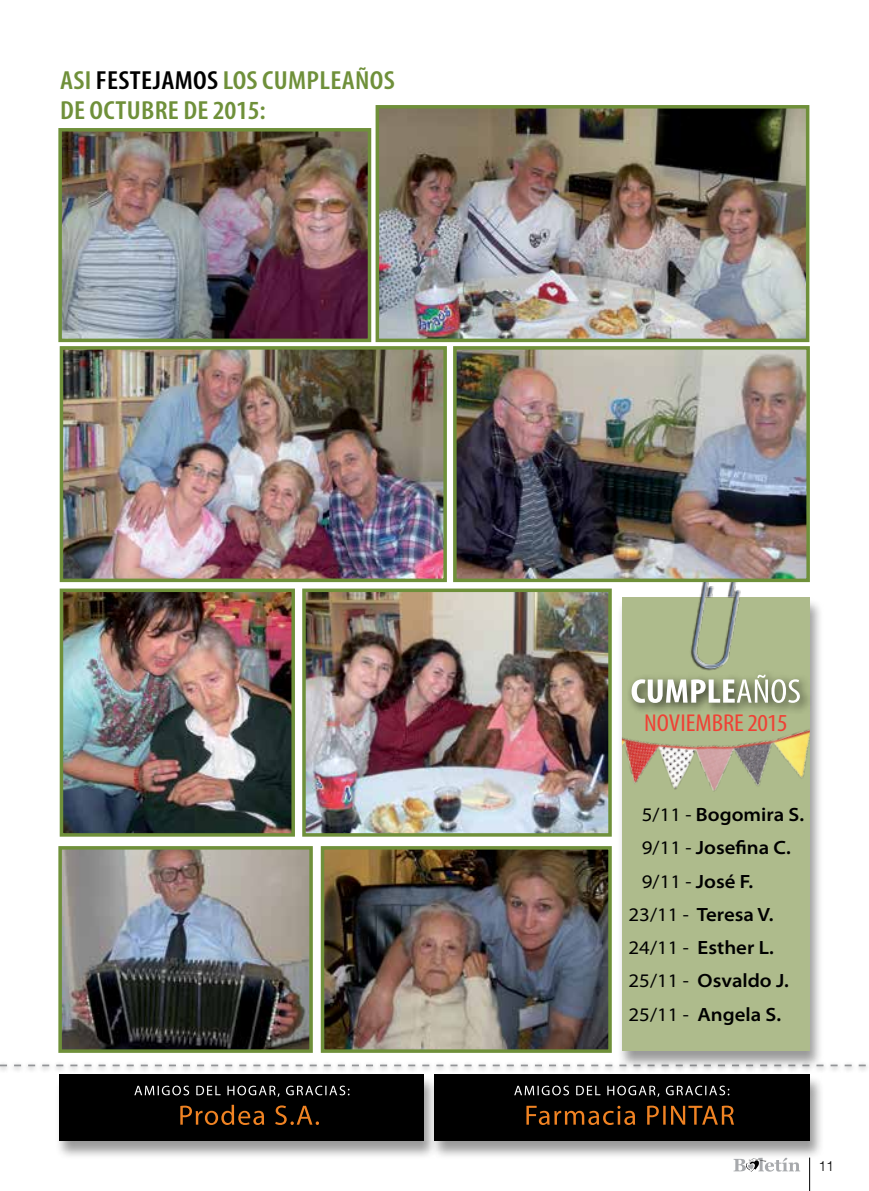
<style>
.page{position:relative;width:869px;height:1191px;background:#fff}
.page>*{position:absolute;margin:0;border:0;box-sizing:border-box;transform-origin:0 0}
.t1{font:600 condensed 26.25px/29.8px "Myriad Pro";letter-spacing:.01em;color:#6f903a;scale:1.11 1}
.t2{font:condensed 24.5px "Myriad Pro";color:#ef4135;scale:1.11 1}
.t3{font:600 semi-expanded 19.25px "Myriad Pro";color:#000}
.t4{font:300 14px "Helvetica";color:#000}
.s1{color:#000}
.s2{font-weight:400}
</style>
<div class="page">
<hr style="left:809px;top:1157px;width:1px;height:34px;background:#000">
<svg style="left:733px;top:1160px;width:66px;height:11px"></svg>
<div style="left:0;top:1061px;width:868px;height:12px;background:#000;opacity:.4"></div>
<svg style="left:0;top:1064px;width:868px;height:2px"></svg>
<div style="left:55px;top:1074px;width:383px;height:86px;background:#000;opacity:.4"></div>
<div style="left:60px;top:1074px;width:363px;height:66px;background:#000"></div>
<svg style="left:134px;top:1085px;width:215px;height:12px"></svg>
<svg style="left:180px;top:1104px;width:139px;height:21px"></svg>
<div style="left:429px;top:1074px;width:395px;height:86px;background:#000;opacity:.4"></div>
<div style="left:434px;top:1074px;width:375px;height:66px;background:#000"></div>
<svg style="left:514px;top:1085px;width:215px;height:12px"></svg>
<svg style="left:526px;top:1105px;width:207px;height:20px"></svg>
<div style="left:616px;top:597px;width:208px;height:472px;background:#000;opacity:.4"></div>
<div style="left:621px;top:597px;width:188px;height:453px;background:#aebb8c"></div>
<img style="left:621px;top:716px;width:188px;height:82px">
<img style="left:689px;top:582px;width:54px;height:87px">
<div style="left:625px;top:669px;width:187px;height:47px;background:#000;opacity:.75"></div>
<svg style="left:631px;top:674px;width:168px;height:29px"></svg>
<img style="left:65px;top:351px;width:376px;height:226px">
<div style="left:60px;top:346px;width:386px;height:236px;border:4px solid #6f903a"></div>
<img style="left:325px;top:851px;width:281px;height:196px">
<div style="left:320px;top:846px;width:291px;height:206px;border:4px solid #6f903a"></div>
<img style="left:63px;top:851px;width:245px;height:196px">
<div style="left:58px;top:846px;width:255px;height:206px;border:4px solid #6f903a"></div>
<img style="left:458px;top:351px;width:346px;height:226px">
<div style="left:453px;top:346px;width:356px;height:236px;border:4px solid #6f903a"></div>
<img style="left:380px;top:110px;width:424px;height:227px">
<div style="left:375px;top:105px;width:434px;height:237px;border:4px solid #6f903a"></div>
<img style="left:63px;top:133px;width:303px;height:204px">
<div style="left:58px;top:128px;width:313px;height:214px;border:4px solid #6f903a"></div>
<img style="left:65px;top:593px;width:225px;height:238px">
<div style="left:60px;top:588px;width:235px;height:248px;border:4px solid #6f903a"></div>
<img style="left:307px;top:593px;width:299px;height:238px">
<div style="left:302px;top:588px;width:309px;height:248px;border:4px solid #6f903a"></div>
<h1 class="t1" style="left:60px;top:66px;width:303px">ASI <span class="s1">FESTEJAMOS</span> LOS CUMPLEAÑOS<br>DE OCTUBRE DE 2015:</h1>
<p class="t2" style="left:644px;top:710px;width:131px">NOVIEMBRE 2015</p>
<p class="t3" style="left:641px;top:804px;width:163px"><span class="s2">5/11 -</span> Bogomira S.</p>
<p class="t3" style="left:641px;top:837px;width:150px"><span class="s2">9/11 -</span> Josefina C.</p>
<p class="t3" style="left:641px;top:870px;width:113px"><span class="s2">9/11 -</span> José F.</p>
<p class="t3" style="left:628px;top:903px;width:146px"><span class="s2">23/11 -</span> Teresa V.</p>
<p class="t3" style="left:628px;top:937px;width:147px"><span class="s2">24/11 -</span> Esther L.</p>
<p class="t3" style="left:628px;top:970px;width:162px"><span class="s2">25/11 -</span> Osvaldo J.</p>
<p class="t3" style="left:628px;top:1003px;width:154px"><span class="s2">25/11 -</span> Angela S.</p>
<p class="t4" style="left:818px;top:1157px;width:17px">11</p>
</div>
